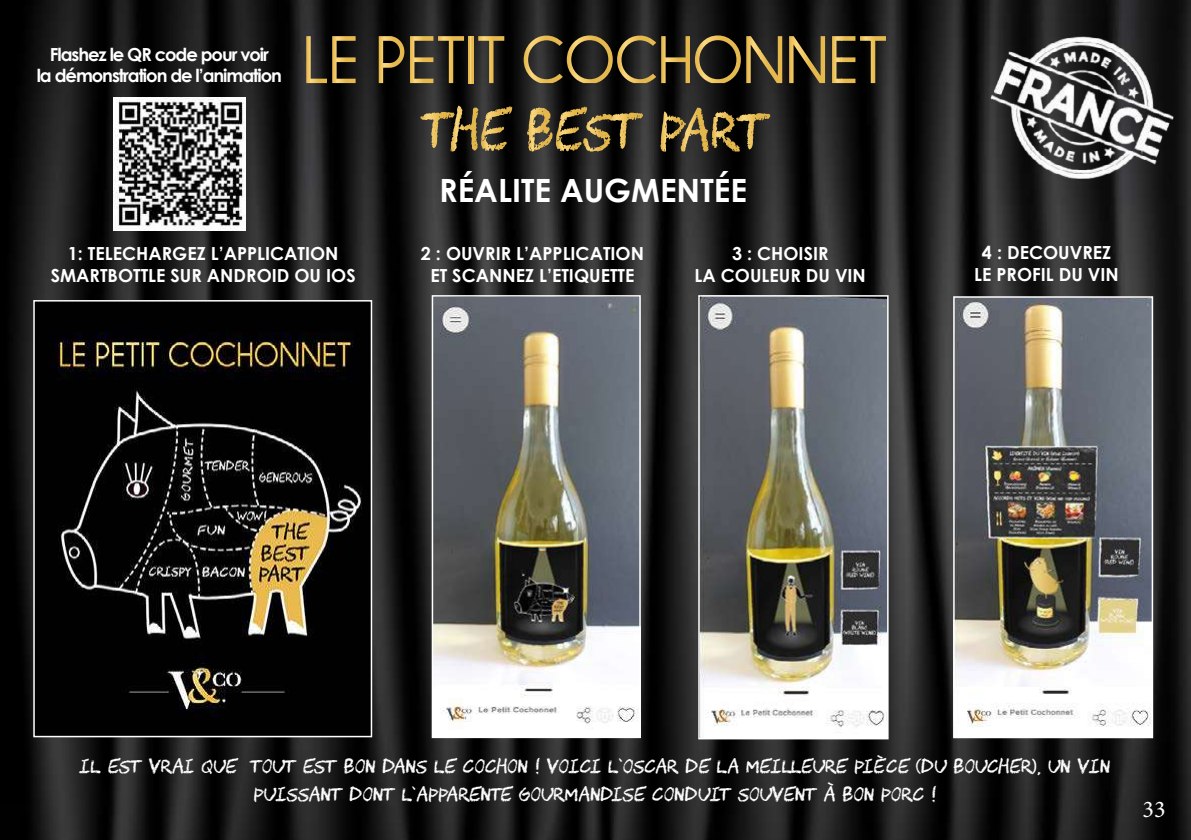
<style>
.page{position:relative;width:1191px;height:840px;background:#fff}
.page>*{position:absolute;margin:0;border:0;box-sizing:border-box;transform-origin:0 0}
.t1{font:700 32px "Century Gothic";color:#fff}
.t2{font:24px "Minion Pro";color:#fff}
.t3{font:700 18px/21.6px "Century Gothic";color:#fff;text-align:center}
.t4{font:18px/28.8px "CHAWP";color:#fff;text-align:center}
.t5{font:700 18px/21.6px "Century Gothic";letter-spacing:-.06em;color:#fff;text-align:center}
</style>
<div class="page">
<img style="left:0;top:0;width:1191px;height:839px">
<img style="left:36px;top:303px;width:333px;height:431px">
<div style="left:33px;top:300px;width:339px;height:437px;border:2px solid #fff"></div>
<img style="left:435px;top:298px;width:203px;height:436px">
<div style="left:432px;top:295px;width:209px;height:442px;border:2px solid #fff"></div>
<img style="left:701px;top:298px;width:184px;height:438px">
<div style="left:698px;top:295px;width:190px;height:444px;border:2px solid #fff"></div>
<img style="left:956px;top:299px;width:194px;height:435px">
<div style="left:953px;top:296px;width:200px;height:441px;border:2px solid #fff"></div>
<img style="left:988px;top:18px;width:186px;height:185px">
<svg style="left:306px;top:36px;width:49px;height:47px;background:#584b2b"></svg>
<svg style="left:379px;top:36px;width:25px;height:47px"></svg>
<svg style="left:410px;top:36px;width:54px;height:47px;background:#5d5031"></svg>
<svg style="left:469px;top:36px;width:4px;height:47px"></svg>
<svg style="left:478px;top:36px;width:26px;height:47px"></svg>
<svg style="left:523px;top:35px;width:259px;height:48px;background:#50452a"></svg>
<svg style="left:789px;top:36px;width:36px;height:47px;background:#62512a"></svg>
<svg style="left:832px;top:36px;width:54px;height:47px;background:#534627"></svg>
<svg style="left:420px;top:112px;width:22px;height:34px"></svg>
<svg style="left:450px;top:106px;width:19px;height:45px"></svg>
<svg style="left:481px;top:106px;width:29px;height:45px"></svg>
<svg style="left:527px;top:108px;width:11px;height:43px"></svg>
<svg style="left:556px;top:106px;width:75px;height:45px;background:#5c4e2d"></svg>
<svg style="left:660px;top:108px;width:64px;height:43px;background:#665733"></svg>
<svg style="left:736px;top:113px;width:22px;height:34px"></svg>
<img style="left:114px;top:98px;width:132px;height:132px">
<img style="left:0;top:0;width:31px;height:802px">
<p class="t5" style="left:37px;top:42px;width:247px">Flashez le QR code pour voir<br>la démonstration de l’animation</p>
<h1 class="t1" style="left:439px;top:166px;width:309px">RÉALITE AUGMENTÉE</h1>
<p class="t3" style="left:51px;top:242px;width:306px">1: TELECHARGEZ L’APPLICATION<br>SMARTBOTTLE SUR ANDROID OU IOS</p>
<p class="t3" style="left:421px;top:242px;width:225px">2 : OUVRIR L’APPLICATION<br>ET SCANNEZ L’ETIQUETTE</p>
<p class="t3" style="left:694px;top:242px;width:173px">3 : CHOISIR<br>LA COULEUR DU VIN</p>
<p class="t3" style="left:974px;top:241px;width:146px">4 : DECOUVREZ<br>LE PROFIL DU VIN</p>
<p class="t4" style="left:80px;top:750px;width:1032px">IL EST VRAI QUE TOUT EST BON DANS LE COCHON ! VOICI L’OSCAR DE LA MEILLEURE PIÈCE (DU BOUCHER), UN VIN<br>PUISSANT DONT L’APPARENTE GOURMANDISE CONDUIT SOUVENT À BON PORC !</p>
<h2 class="t2" style="left:1142px;top:792px;width:25px">33</h2>
</div>
